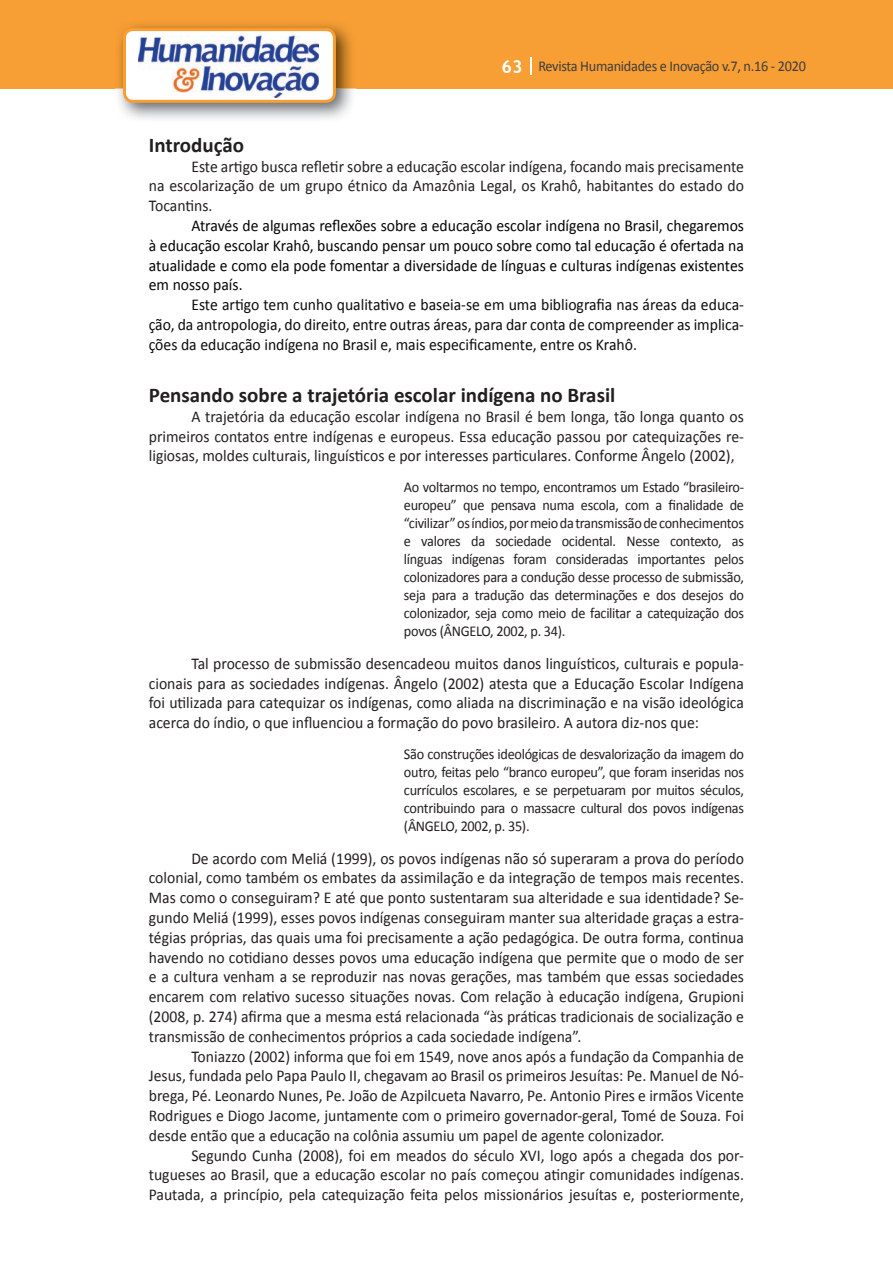
<style>
.page{position:relative;width:893px;height:1263px;background:#fff}
.page>*{position:absolute;margin:0;border:0;box-sizing:border-box;transform-origin:0 0}
.t1{font:700 21px "Calibri";color:#231f20}
.t2{font:16.5px/19.8px "Calibri";color:#231f20;text-align:justify;scale:.95 1}
.t3{font:16.5px/19.8px "Calibri";color:#040503;text-align:justify;scale:.95 1}
.t4{font:16.5px/19.8px "Calibri";color:#0b0c0b;text-align:justify;scale:.95 1}
.t5{font:15px/18px "Calibri";letter-spacing:-.02em;color:#231f20;text-align:justify;scale:.95 1}
.t6{font:15px "Calibri";letter-spacing:-.02em;color:#3e3e3f;scale:.95 1}
.s1{font-family:"Trebuchet MS";font-weight:700;font-size:18px;color:#fff}
</style>
<div class="page">
<div style="left:0;top:0;width:893px;height:88px;background:#f79e34"></div>
<svg style="left:530px;top:57px;width:2px;height:18px"></svg>
<img style="left:115px;top:24px;width:241px;height:95px">
<svg style="left:123px;top:28px;width:213px;height:75px"></svg>
<p class="t6" style="left:501px;top:57px;width:322px"><span class="s1">63</span> Revista Humanidades e Inovação v.7, n.16 - 2020</p>
<p class="t1" style="left:149px;top:131px;width:97px">Introdução</p>
<p class="t2" style="left:149px;top:156px;width:628px;text-indent:43px">Este artigo busca refletir sobre a educação escolar indígena, focando mais precisamente na escolarização de um grupo étnico da Amazônia Legal, os Krahô, habitantes do estado do Tocantins.</p>
<p class="t3" style="left:149px;top:216px;width:628px;text-indent:43px">Através de algumas reflexões sobre a educação escolar indígena no Brasil, chegaremos à educação escolar Krahô, buscando pensar um pouco sobre como tal educação é ofertada na atualidade e como ela pode fomentar a diversidade de línguas e culturas indígenas existentes em nosso país.</p>
<p class="t4" style="left:149px;top:295px;width:628px;text-indent:43px">Este artigo tem cunho qualitativo e baseia-se em uma bibliografia nas áreas da educa&shy;ção, da antropologia, do direito, entre outras áreas, para dar conta de compreender as implica&shy;ções da educação indígena no Brasil e, mais especificamente, entre os Krahô.</p>
<p class="t1" style="left:149px;top:382px;width:468px">Pensando sobre a trajetória escolar indígena no Brasil</p>
<p class="t2" style="left:149px;top:406px;width:628px;text-indent:43px">A trajetória da educação escolar indígena no Brasil é bem longa, tão longa quanto os primeiros contatos entre indígenas e europeus. Essa educação passou por catequizações re&shy;ligiosas, moldes culturais, linguísticos e por interesses particulares. Conforme Ângelo (2002),</p>
<p class="t5" style="left:404px;top:478px;width:360px">Ao voltarmos no tempo, encontramos um Estado “brasileiro&shy;europeu” que pensava numa escola, com a finalidade de “civilizar” os índios, por meio da transmissão de conhecimentos e valores da sociedade ocidental. Nesse contexto, as línguas indígenas foram consideradas importantes pelos colonizadores para a condução desse processo de submissão, seja para a tradução das determinações e dos desejos do colonizador, seja como meio de facilitar a catequização dos povos (ÂNGELO, 2002, p. 34).</p>
<p class="t2" style="left:149px;top:653px;width:628px;text-indent:43px">Tal processo de submissão desencadeou muitos danos linguísticos, culturais e popula&shy;cionais para as sociedades indígenas. Ângelo (2002) atesta que a Educação Escolar Indígena foi utilizada para catequizar os indígenas, como aliada na discriminação e na visão ideológica acerca do índio, o que influenciou a formação do povo brasileiro. A autora diz-nos que:</p>
<p class="t5" style="left:404px;top:745px;width:359px">São construções ideológicas de desvalorização da imagem do outro, feitas pelo “branco europeu”, que foram inseridas nos currículos escolares, e se perpetuaram por muitos séculos, contribuindo para o massacre cultural dos povos indígenas (ÂNGELO, 2002, p. 35).</p>
<p class="t2" style="left:149px;top:848px;width:628px;text-indent:43px">De acordo com Meliá (1999), os povos indígenas não só superaram a prova do período colonial, como também os embates da assimilação e da integração de tempos mais recentes.<br>Mas como o conseguiram? E até que ponto sustentaram sua alteridade e sua identidade? Se&shy;gundo Meliá (1999), esses povos indígenas conseguiram manter sua alteridade graças a estra&shy;tégias próprias, das quais uma foi precisamente a ação pedagógica. De outra forma, continua havendo no cotidiano desses povos uma educação indígena que permite que o modo de ser e a cultura venham a se reproduzir nas novas gerações, mas também que essas sociedades encarem com relativo sucesso situações novas. Com relação à educação indígena, Grupioni (2008, p. 274) afirma que a mesma está relacionada “às práticas tradicionais de socialização e transmissão de conhecimentos próprios a cada sociedade indígena”.</p>
<p class="t2" style="left:149px;top:1046px;width:628px;text-indent:43px">Toniazzo (2002) informa que foi em 1549, nove anos após a fundação da Companhia de Jesus, fundada pelo Papa Paulo II, chegavam ao Brasil os primeiros Jesuítas: Pe. Manuel de Nó&shy;brega, Pé. Leonardo Nunes, Pe. João de Azpilcueta Navarro, Pe. Antonio Pires e irmãos Vicente Rodrigues e Diogo Jacome, juntamente com o primeiro governador-geral, Tomé de Souza. Foi desde então que a educação na colônia assumiu um papel de agente colonizador.</p>
<p class="t2" style="left:149px;top:1145px;width:628px;text-indent:43px">Segundo Cunha (2008), foi em meados do século XVI, logo após a chegada dos por&shy;tugueses ao Brasil, que a educação escolar no país começou atingir comunidades indígenas.<br>Pautada, a princípio, pela catequização feita pelos missionários jesuítas e, posteriormente,</p>
</div>
